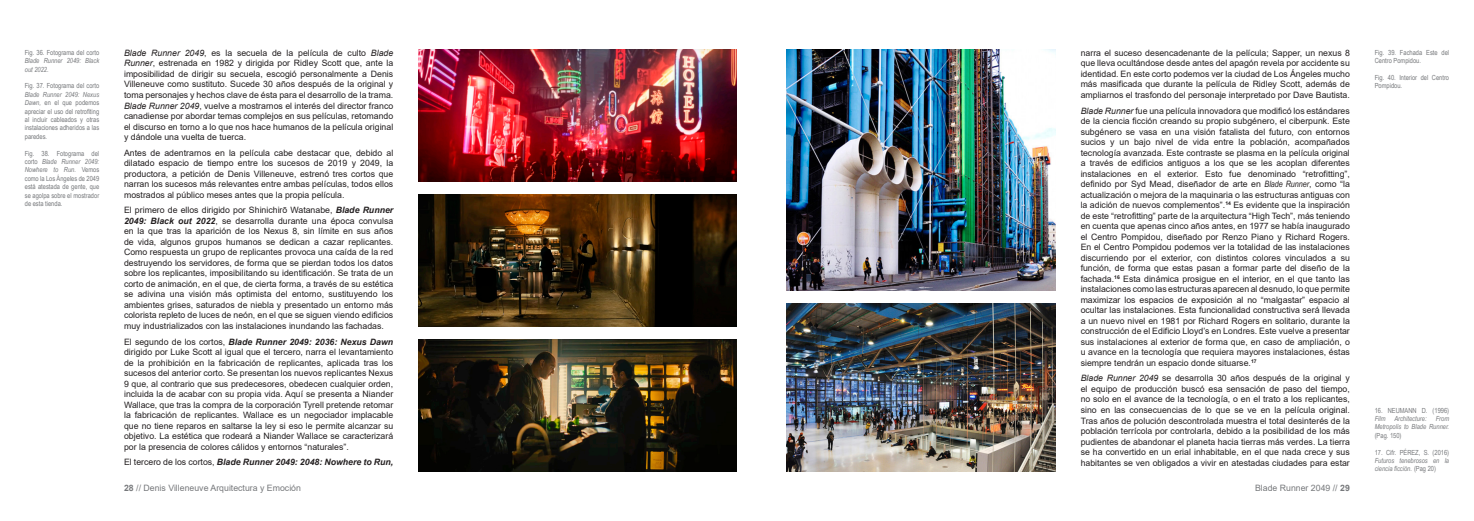
<style>
.page{position:relative;width:1474px;height:521px;background:#fff}
.page>*{position:absolute;margin:0;border:0;box-sizing:border-box;transform-origin:0 0}
.t1{font:8.75px/10.5px "Arial";color:#231f20;text-align:justify}
.t2{font:8.75px "Arial";color:#76787b}
.t3{font:italic 700 8.75px "Arial";color:#231f20}
.Anotaciones{font:7px/8.4px "Arial Narrow";color:#76787b}
.Anotaciones-2{font:italic 7px/8.4px "Arial Narrow";color:#76787b;text-align:justify}
.s1{font-style:normal}
.s2{font-style:italic}
.s3{font-weight:700;font-style:italic}
.s4{font-weight:400;font-style:normal}
.s5{font-family:"Arial Narrow";font-style:italic}
.s6{font-weight:700}
</style>
<div class="page">
<img style="left:418px;top:50px;width:319px;height:132px">
<img style="left:418px;top:194px;width:319px;height:133px">
<img style="left:418px;top:339px;width:319px;height:132px">
<img style="left:786px;top:303px;width:269px;height:168px">
<img style="left:786px;top:50px;width:269px;height:241px">
<p class="Anotaciones-2" style="left:25px;top:48px;width:76px"><span class="s1">Fig. 36. Fotograma del corto </span>Blade Runner 2049: Black out 2022.</p>
<p class="Anotaciones" style="left:25px;top:81px;width:76px;text-align:justify">Fig. 37. Fotograma del corto <span class="s2">Blade Runner 2049: Nexus Dawn,</span> en el que podemos apreciar el uso del retrofiting al incluir cableados y otras instalaciones adheridos a las paredes.</p>
<p class="Anotaciones" style="left:25px;top:149px;width:76px;text-align:justify">Fig. 38. Fotograma del corto <span class="s2">Blade Runner 2049:<br>Nowhere to Run.</span> Vemos como la Los Ángeles de 2049 está atestada de gente, que se agolpa sobre el mostrador de esta tienda.</p>
<p class="t1" style="left:124px;top:48px;width:271px"><span class="s2">Blade Runner 2049</span>, es la secuela de la película de culto <span class="s2">Blade Runner</span>, estrenada en 1982 y dirigida por Ridley Scott que, ante la imposibilidad de dirigir su secuela, escogió personalmente a Denis Villeneuve como sustituto. Sucede 30 años después de la original y toma personajes y hechos clave de ésta para el desarrollo de la trama.<br><span class="s2">Blade Runner 2049</span>, vuelve a mostrarnos el interés del director franco canadiense por abordar temas complejos en sus películas, retomando el discurso en torno a lo que nos hace humanos de la película original y dándole una vuelta de tuerca.</p>
<p class="t1" style="left:124px;top:147px;width:271px">Antes de adentrarnos en la película cabe destacar que, debido al dilatado espacio de tiempo entre los sucesos de 2019 y 2049, la productora, a petición de Denis Villeneuve, estrenó tres cortos que narran los sucesos más relevantes entre ambas películas, todos ellos mostrados al público meses antes que la propia película.</p>
<p class="t1" style="left:124px;top:205px;width:271px">El primero de ellos dirigido por Shinichirō Watanabe, <span class="s3">Blade Runner 2049: Black out 2022</span>, se desarrolla durante una época convulsa en la que tras la aparición de los Nexus 8, sin límite en sus años de vida, algunos grupos humanos se dedican a cazar replicantes.<br>Como respuesta un grupo de replicantes provoca una caída de la red destruyendo los servidores, de forma que se pierdan todos los datos sobre los replicantes, imposibilitando su identificación. Se trata de un corto de animación, en el que, de cierta forma, a través de su estética se adivina una visión más optimista del entorno, sustituyendo los ambientes grises, saturados de niebla y presentado un entorno más colorista repleto de luces de neón, en el que se siguen viendo edificios muy industrializados con las instalaciones inundando las fachadas.</p>
<p class="t1" style="left:124px;top:336px;width:271px">El segundo de los cortos, <span class="s3">Blade Runner 2049: 2036: Nexus Dawn </span>dirigido por Luke Scott al igual que el tercero, narra el levantamiento de la prohibición en la fabricación de replicantes, aplicada tras los sucesos del anterior corto. Se presentan los nuevos replicantes Nexus 9 que, al contrario que sus predecesores, obedecen cualquier orden, incluida la de acabar con su propia vida. Aquí se presenta a Niander Wallace, que tras la compra de la corporación Tyrell pretende retomar la fabricación de replicantes. Wallace es un negociador implacable que no tiene reparos en saltarse la ley si eso le permite alcanzar su objetivo. La estética que rodeará a Niander Wallace se caracterizará por la presencia de colores cálidos y entornos “naturales”.</p>
<p class="t3" style="left:124px;top:456px;width:271px"><span class="s4">El tercero de los cortos,</span> Blade Runner 2049: 2048: Nowhere to Run,</p>
<p class="t1" style="left:1080px;top:48px;width:271px">narra el suceso desencadenante de la película; Sapper, un nexus 8 que lleva ocultándose desde antes del apagón revela por accidente su identidad. En este corto podemos ver la ciudad de Los Ángeles mucho más masificada que durante la película de Ridley Scott, además de ampliarnos el trasfondo del personaje interpretado por Dave Bautista.</p>
<p class="t1" style="left:1080px;top:105px;width:271px"><span class="s2">Blade Runner</span> fue una película innovadora que modificó los estándares de la ciencia ficción creando su propio subgénero, el ciberpunk. Este subgénero se vasa en una visión fatalista del futuro, con entornos sucios y un bajo nivel de vida entre la población, acompañados tecnología avanzada. Este contraste se plasma en la película original a través de edificios antiguos a los que se les acoplan diferentes instalaciones en el exterior. Esto fue denominado “retrofitting”, definido por Syd Mead, diseñador de arte en <span class="s5">Blade Runner</span>, como “la actualización o mejora de la maquinaria o las estructuras antiguas con la adición de nuevos complementos”.<sup>14</sup> Es evidente que la inspiración de este “retrofitting” parte de la arquitectura “High Tech”, más teniendo en cuenta que apenas cinco años antes, en 1977 se había inaugurado el Centro Pompidou, diseñado por Renzo Piano y Richard Rogers.<br>En el Centro Pompidou podemos ver la totalidad de las instalaciones discurriendo por el exterior, con distintos colores vinculados a su función, de forma que estas pasan a formar parte del diseño de la fachada.<sup>16</sup> Esta dinámica prosigue en el interior, en el que tanto las instalaciones como las estructuras aparecen al desnudo, lo que permite maximizar los espacios de exposición al no “malgastar” espacio al ocultar las instalaciones. Esta funcionalidad constructiva será llevada a un nuevo nivel en 1981 por Richard Rogers en solitario, durante la construcción de el Edificio Lloyd’s en Londres. Este vuelve a presentar sus instalaciones al exterior de forma que, en caso de ampliación, o u avance en la tecnología que requiera mayores instalaciones, éstas siempre tendrán un espacio donde situarse.<sup>17</sup></p>
<p class="t1" style="left:1080px;top:373px;width:271px"><span class="s2">Blade Runner 2049</span> se desarrolla 30 años después de la original y el equipo de producción buscó esa sensación de paso del tiempo, no solo en el avance de la tecnología, o en el trato a los replicantes, sino en las consecuencias de lo que se ve en la película original.<br>Tras años de polución descontrolada muestra el total desinterés de la población terrícola por controlarla, debido a la posibilidad de los más pudientes de abandonar el planeta hacia tierras más verdes. La tierra se ha convertido en un erial inhabitable, en el que nada crece y sus habitantes se ven obligados a vivir en atestadas ciudades para estar</p>
<p class="t2" style="left:124px;top:482px;width:178px"><span class="s6">28</span> // Denis Villeneuve Arquitectura y Emoción</p>
<p class="t2" style="left:1254px;top:482px;width:96px">Blade Runner 2049 // <span class="s6">29</span></p>
<p class="Anotaciones" style="left:1374px;top:48px;width:76px">Fig. 39. Fachada Este del<br>Centro Pompidou.</p>
<p class="Anotaciones" style="left:1374px;top:73px;width:76px">Fig. 40. Interior del Centro<br>Pompidou.</p>
<p class="Anotaciones" style="left:1374px;top:406px;width:76px">16. NEUMANN D. (1996)<br><span class="s2">Film</span></p>
<p class="Anotaciones-2" style="left:1374px;top:414px;width:76px;text-indent:61px">From Metropolis to Blade Runner. <span class="s1">(Pag. 150)</span></p>
<p class="Anotaciones-2" style="left:1374px;top:448px;width:76px"><span class="s1">17. Cifr. PÉREZ, S. (2016)<br></span>Futuros tenebrosos en la ciencia ficción. <span class="s1">(Pag 20)</span></p>
<p class="Anotaciones-2" style="left:1394px;top:414px;width:34px">Architecture:</p>
</div>
